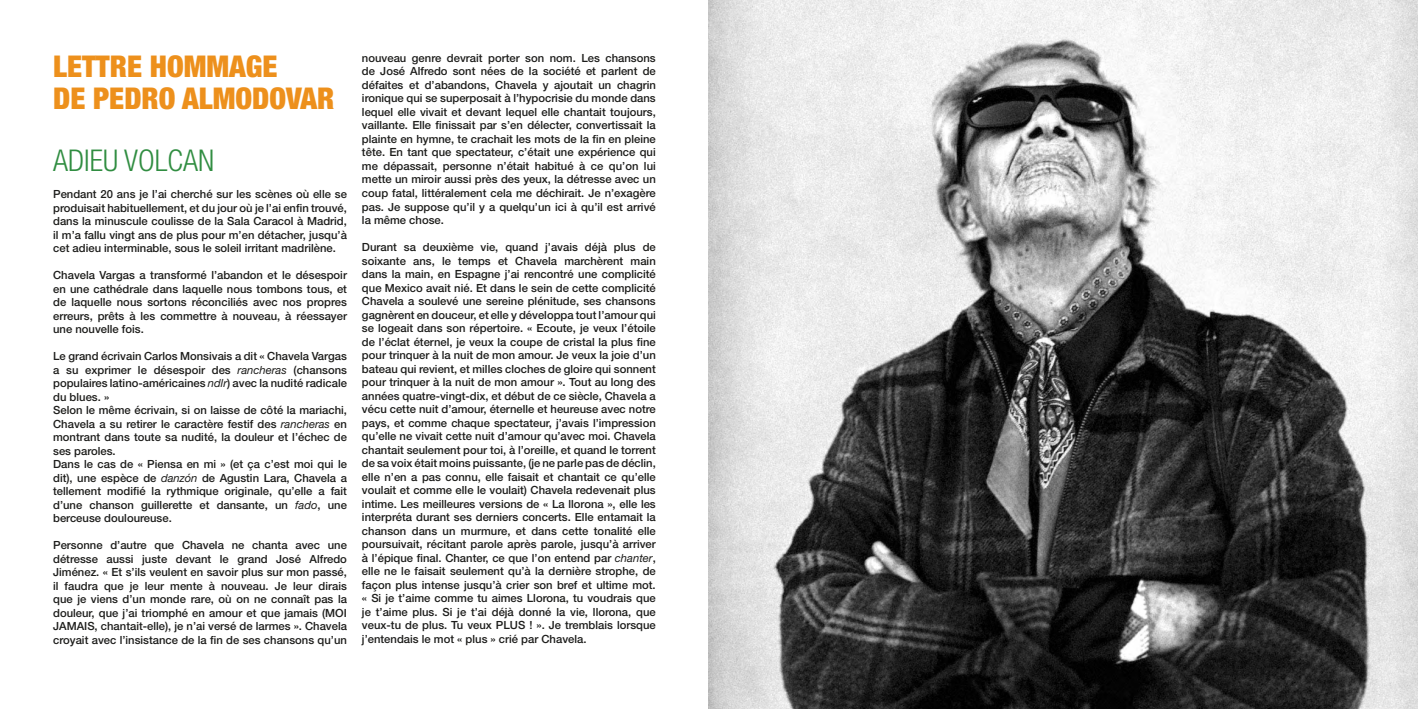
<style>
.page{position:relative;width:1418px;height:709px;background:#fff}
.page>*{position:absolute;margin:0;border:0;box-sizing:border-box;transform-origin:0 0}
.t1{font:900 condensed 30px/31.2px "Helvetica Neue";color:#ed901c}
.t2{font:300 condensed 30px "Helvetica Neue";color:#308d41}
.t3{font:500 11.25px/13.5px "Helvetica Neue";color:#1d1d1b;text-align:justify}
.s1{font-weight:400;font-style:italic}
</style>
<div class="page">
<img style="left:709px;top:0;width:708px;height:709px">
<h1 class="t1" style="left:53px;top:51px;width:283px">LETTRE HOMMAGE<br>DE PEDRO ALMODOVAR</h1>
<h1 class="t2" style="left:53px;top:143px;width:163px">ADIEU VOLCAN</h1>
<p class="t3" style="left:53px;top:187px;width:295px">Pendant 20 ans je l’ai cherché sur les scènes où elle se produisait habituellement, et du jour où je l’ai enfin trouvé, dans la minuscule coulisse de la Sala Caracol à Madrid, il m’a fallu vingt ans de plus pour m’en détacher, jusqu’à cet adieu interminable, sous le soleil irritant madrilène.</p>
<p class="t3" style="left:53px;top:268px;width:295px">Chavela Vargas a transformé l’abandon et le désespoir en une cathédrale dans laquelle nous tombons tous, et de laquelle nous sortons réconciliés avec nos propres erreurs, prêts à les commettre à nouveau, à réessayer une nouvelle fois.</p>
<p class="t3" style="left:53px;top:349px;width:295px;text-align:left">Le grand écrivain Carlos Monsivais a dit « Chavela Vargas a su exprimer le désespoir des <span class="s1">rancheras</span> (chansons populaires latino-américaines <span class="s1">ndlr</span>) avec la nudité radicale du blues. »<br>Selon le même écrivain, si on laisse de côté la mariachi, Chavela a su retirer le caractère festif des <span class="s1">rancheras</span> en montrant dans toute sa nudité, la douleur et l’échec de ses paroles.<br>Dans le cas de « Piensa en mi » (et ça c’est moi qui le dit), une espèce de <span class="s1">danzón</span> de Agustin Lara, Chavela a tellement modifié la rythmique originale, qu’elle a fait d’une chanson guillerette et dansante, un <span class="s1">fado</span>, une berceuse douloureuse.</p>
<p class="t3" style="left:53px;top:538px;width:295px">Personne d’autre que Chavela ne chanta avec une détresse aussi juste devant le grand José Alfredo Jiménez. « Et s’ils veulent en savoir plus sur mon passé, il faudra que je leur mente à nouveau. Je leur dirais que je viens d’un monde rare, où on ne connaît pas la douleur, que j’ai triomphé en amour et que jamais (MOI JAMAIS, chantait-elle), je n’ai versé de larmes ». Chavela croyait avec l’insistance de la fin de ses chansons qu’un</p>
<p class="t3" style="left:362px;top:51px;width:295px">nouveau genre devrait porter son nom. Les chansons de José Alfredo sont nées de la société et parlent de défaites et d’abandons, Chavela y ajoutait un chagrin ironique qui se superposait à l’hypocrisie du monde dans lequel elle vivait et devant lequel elle chantait toujours, vaillante. Elle finissait par s’en délecter, convertissait la plainte en hymne, te crachait les mots de la fin en pleine tête. En tant que spectateur, c’était une expérience qui me dépassait, personne n’était habitué à ce qu’on lui mette un miroir aussi près des yeux, la détresse avec un coup fatal, littéralement cela me déchirait. Je n’exagère pas. Je suppose qu’il y a quelqu’un ici à qu’il est arrivé la même chose.</p>
<p class="t3" style="left:362px;top:240px;width:295px">Durant sa deuxième vie, quand j’avais déjà plus de soixante ans, le temps et Chavela marchèrent main dans la main, en Espagne j’ai rencontré une complicité que Mexico avait nié. Et dans le sein de cette complicité Chavela a soulevé une sereine plénitude, ses chansons gagnèrent en douceur, et elle y développa tout l’amour qui se logeait dans son répertoire. « Ecoute, je veux l’étoile de l’éclat éternel, je veux la coupe de cristal la plus fine pour trinquer à la nuit de mon amour. Je veux la joie d’un bateau qui revient, et milles cloches de gloire qui sonnent pour trinquer à la nuit de mon amour ». Tout au long des années quatre-vingt-dix, et début de ce siècle, Chavela a vécu cette nuit d’amour, éternelle et heureuse avec notre pays, et comme chaque spectateur, j’avais l’impression qu’elle ne vivait cette nuit d’amour qu’avec moi. Chavela chantait seulement pour toi, à l’oreille, et quand le torrent de sa voix était moins puissante, (je ne parle pas de déclin, elle n’en a pas connu, elle faisait et chantait ce qu’elle voulait et comme elle le voulait) Chavela redevenait plus intime. Les meilleures versions de « La llorona », elle les interpréta durant ses derniers concerts. Elle entamait la chanson dans un murmure, et dans cette tonalité elle poursuivait, récitant parole après parole, jusqu’à arriver à l’épique final. Chanter, ce que l’on entend par <span class="s1">chanter</span>, elle ne le faisait seulement qu’à la dernière strophe, de façon plus intense jusqu’à crier son bref et ultime mot. « Si je t’aime comme tu aimes Llorona, tu voudrais que je t’aime plus. Si je t’ai déjà donné la vie, llorona, que veux-tu de plus. Tu veux PLUS ! ». Je tremblais lorsque j’entendais le mot « plus » crié par Chavela.</p>
</div>
